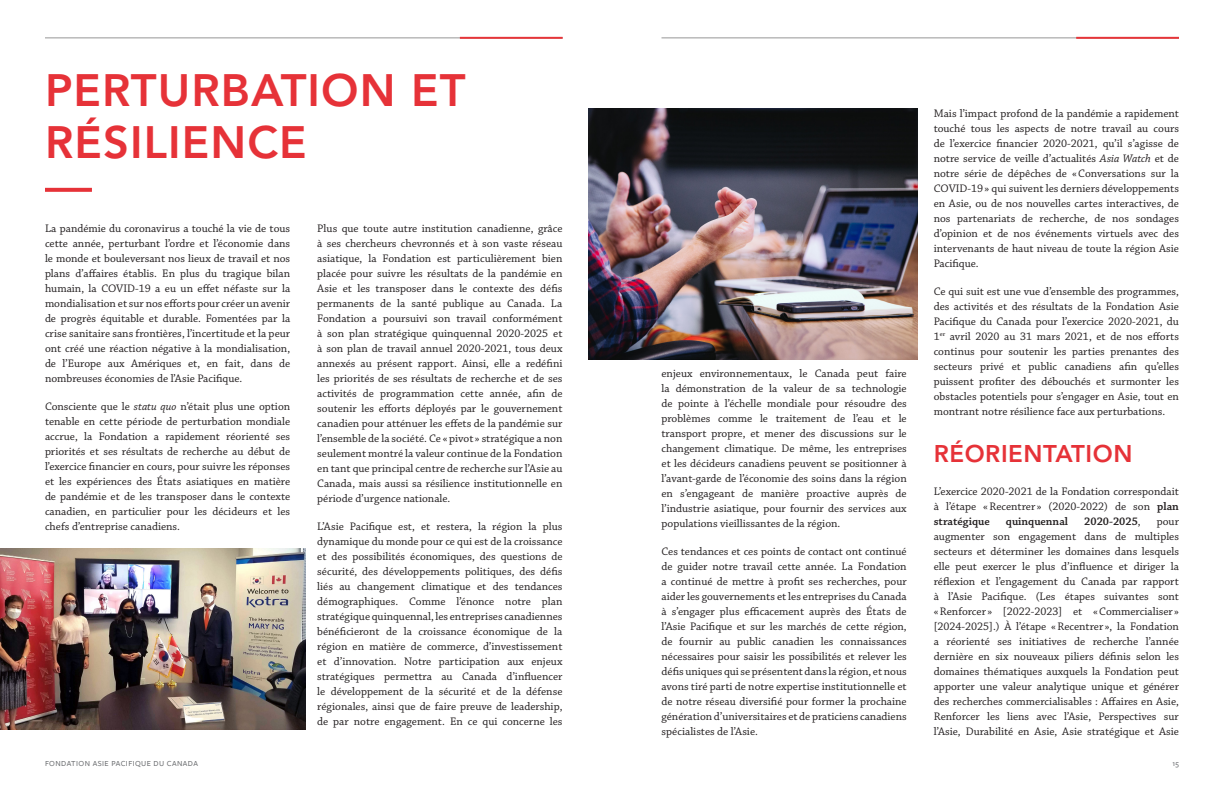
<style>
.page{position:relative;width:1224px;height:792px;background:#fff}
.page>*{position:absolute;margin:0;border:0;box-sizing:border-box;transform-origin:0 0}
.Section_Headers{font:800 45px/52px "Avenir LT Std";letter-spacing:.025em;color:#e63238}
.H1-_Red{font:800 24px "Avenir LT Std";letter-spacing:.025em;color:#e63238}
.Body_Text_Left_Justi{font:11.5px/15px "Chaparral Pro";color:#231f20;text-align:justify}
.Body_Text_Left_Justi-2{font:600 11.5px "Chaparral Pro";color:#231f20}
.t1{font:500 8px "Freight Sans Pro";letter-spacing:.05em;color:#6d6f72}
.s1{font-style:italic}
.s2{font-weight:600}
.s3{font-weight:400}
</style>
<div class="page">
<img style="left:0;top:548px;width:306px;height:182px">
<img style="left:589px;top:108px;width:329px;height:251px">
<hr style="left:662px;top:38px;width:517px;height:1px;background:#969696">
<hr style="left:1076px;top:37px;width:103px;height:2px;background:#e63539">
<hr style="left:45px;top:38px;width:518px;height:1px;background:#969696">
<hr style="left:460px;top:37px;width:103px;height:2px;background:#e63539">
<svg style="left:45px;top:188px;width:47px;height:4px"></svg>
<p class="Section_Headers" style="left:45px;top:65px;width:422px">PERTURBATION ET<br>RÉSILIENCE</p>
<p class="Body_Text_Left_Justi" style="left:45px;top:221px;width:247px">La pandémie du coronavirus a touché la vie de tous cette année, perturbant l’ordre et l’économie dans le monde et bouleversant nos lieux de travail et nos plans d’affaires établis. En plus du tragique bilan humain, la COVID-19 a eu un effet néfaste sur la mondialisation et sur nos efforts pour créer un avenir de progrès équitable et durable. Fomentées par la crise sanitaire sans frontières, l’incertitude et la peur ont créé une réaction négative à la mondialisation, de l’Europe aux Amériques et, en fait, dans de nombreuses économies de l’Asie Pacifique.</p>
<p class="Body_Text_Left_Justi" style="left:45px;top:400px;width:247px">Consciente que le <span class="s1">statu quo</span> n’était plus une option tenable en cette période de perturbation mondiale accrue, la Fondation a rapidement réorienté ses priorités et ses résultats de recherche au début de l’exercice financier en cours, pour suivre les réponses et les expériences des États asiatiques en matière de pandémie et de les transposer dans le contexte canadien, en particulier pour les décideurs et les chefs d’entreprise canadiens.</p>
<p class="Body_Text_Left_Justi" style="left:317px;top:221px;width:247px">Plus que toute autre institution canadienne, grâce à ses chercheurs chevronnés et à son vaste réseau asiatique, la Fondation est particulièrement bien placée pour suivre les résultats de la pandémie en Asie et les transposer dans le contexte des défis permanents de la santé publique au Canada. La Fondation a poursuivi son travail conformément à son plan stratégique quinquennal 2020-2025 et à son plan de travail annuel 2020-2021, tous deux annexés au présent rapport. Ainsi, elle a redéfini les priorités de ses résultats de recherche et de ses activités de programmation cette année, afin de soutenir les efforts déployés par le gouvernement canadien pour atténuer les effets de la pandémie sur l’ensemble de la société. Ce «pivot » stratégique a non seulement montré la valeur continue de la Fondation en tant que principal centre de recherche sur l’Asie au Canada, mais aussi sa résilience institutionnelle en période d’urgence nationale.</p>
<p class="Body_Text_Left_Justi" style="left:317px;top:520px;width:247px">L’Asie Pacifique est, et restera, la région la plus dynamique du monde pour ce qui est de la croissance et des possibilités économiques, des questions de sécurité, des développements politiques, des défis liés au changement climatique et des tendances démographiques. Comme l’énonce notre plan stratégique quinquennal, les entreprises canadiennes bénéficieront de la croissance économique de la région en matière de commerce, d’investissement et d’innovation. Notre participation aux enjeux stratégiques permettra au Canada d’influencer le développement de la sécurité et de la défense régionales, ainsi que de faire preuve de leadership, de par notre engagement. En ce qui concerne les</p>
<p class="Body_Text_Left_Justi" style="left:662px;top:366px;width:247px">enjeux environnementaux, le Canada peut faire la démonstration de la valeur de sa technologie de pointe à l’échelle mondiale pour résoudre des problèmes comme le traitement de l’eau et le transport propre, et mener des discussions sur le changement climatique. De même, les entreprises et les décideurs canadiens peuvent se positionner à l’avant-garde de l’économie des soins dans la région en s’engageant de manière proactive auprès de l’industrie asiatique, pour fournir des services aux populations vieillissantes de la région.</p>
<p class="Body_Text_Left_Justi" style="left:662px;top:545px;width:247px">Ces tendances et ces points de contact ont continué de guider notre travail cette année. La Fondation a continué de mettre à profit ses recherches, pour aider les gouvernements et les entreprises du Canada à s’engager plus efficacement auprès des États de l’Asie Pacifique et sur les marchés de cette région, de fournir au public canadien les connaissances nécessaires pour saisir les possibilités et relever les défis uniques qui se présentent dans la région, et nous avons tiré parti de notre expertise institutionnelle et de notre réseau diversifié pour former la prochaine génération d’universitaires et de praticiens canadiens spécialistes de l’Asie.</p>
<p class="Body_Text_Left_Justi" style="left:934px;top:106px;width:247px">Mais l’impact profond de la pandémie a rapidement touché tous les aspects de notre travail au cours de l’exercice financier 2020-2021, qu’il s’agisse de notre service de veille d’actualités <span class="s1">Asia Watch</span> et de notre série de dépêches de «Conversations sur la COVID-19» qui suivent les derniers développements en Asie, ou de nos nouvelles cartes interactives, de nos partenariats de recherche, de nos sondages d’opinion et de nos événements virtuels avec des intervenants de haut niveau de toute la région Asie Pacifique.</p>
<p class="Body_Text_Left_Justi" style="left:934px;top:284px;width:247px">Ce qui suit est une vue d’ensemble des programmes, des activités et des résultats de la Fondation Asie Pacifique du Canada pour l’exercice 2020-2021, du 1<sup>er</sup> avril 2020 au 31 mars 2021, et de nos efforts continus pour soutenir les parties prenantes des secteurs privé et public canadiens afin qu’elles puissent profiter des débouchés et surmonter les obstacles potentiels pour s’engager en Asie, tout en montrant notre résilience face aux perturbations.</p>
<p class="H1-_Red" style="left:934px;top:439px;width:200px">RÉORIENTATION</p>
<p class="Body_Text_Left_Justi" style="left:934px;top:484px;width:247px">L’exercice 2020-2021 de la Fondation correspondait à l’étape «Recentrer » (2020-2022) de son <span class="s2">plan stratégique</span></p>
<p class="Body_Text_Left_Justi-2" style="left:1006px;top:515px;width:64px">quinquennal</p>
<p class="Body_Text_Left_Justi-2" style="left:1084px;top:515px;width:58px">2020-2025<span class="s3">,</span></p>
<p class="Body_Text_Left_Justi" style="left:934px;top:514px;width:247px;text-indent:223px">pour augmenter son engagement dans de multiples secteurs et déterminer les domaines dans lesquels elle peut exercer le plus d’influence et diriger la réflexion et l’engagement du Canada par rapport à l’Asie Pacifique. (Les étapes suivantes sont «Renforcer » [2022-2023] et «Commercialiser » [2024-2025].) À l’étape «Recentrer », la Fondation a réorienté ses initiatives de recherche l’année dernière en six nouveaux piliers définis selon les domaines thématiques auxquels la Fondation peut apporter une valeur analytique unique et générer des recherches commercialisables : Affaires en Asie, Renforcer les liens avec l’Asie, Perspectives sur l’Asie, Durabilité en Asie, Asie stratégique et Asie</p>
<p class="t1" style="left:45px;top:758px;width:155px">FONDATION ASIE PACIFIQUE DU CANADA</p>
<p class="t1" style="left:1172px;top:758px;width:8px">15</p>
</div>
